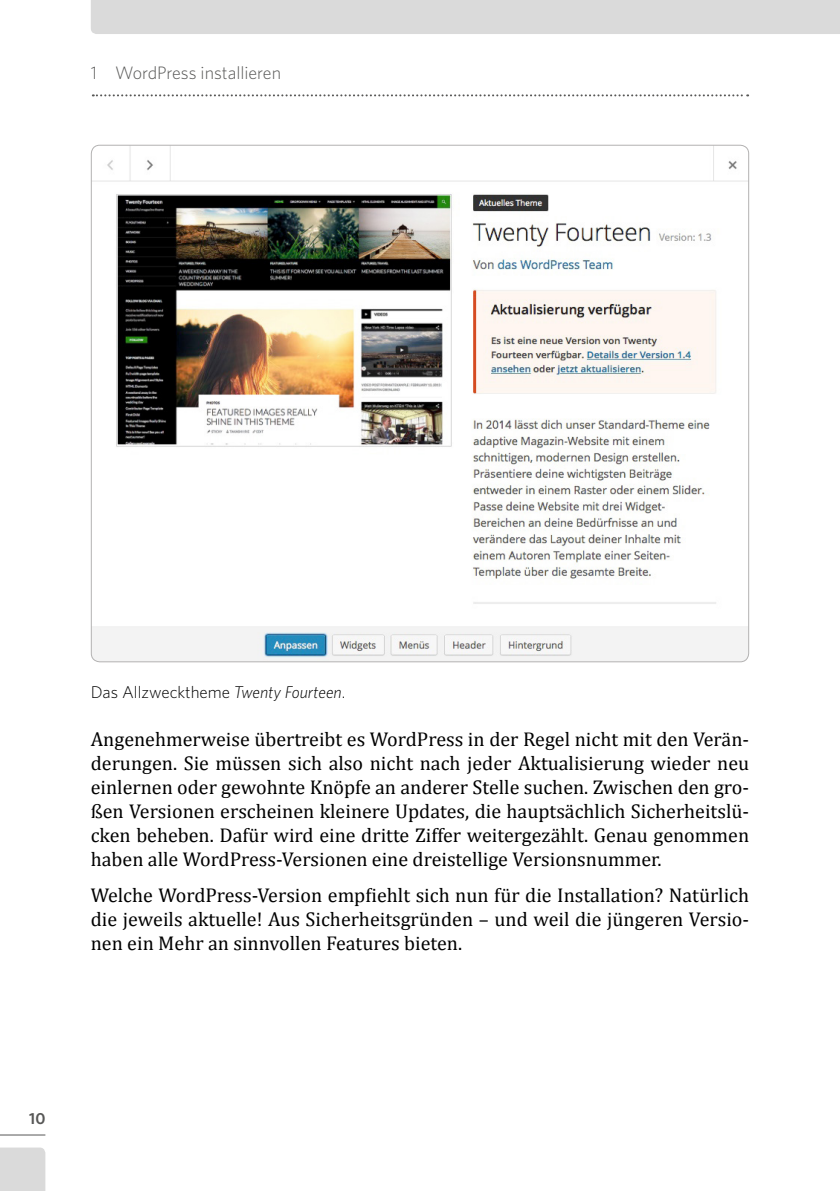
<style>
.page{position:relative;width:840px;height:1191px;background:#fff}
.page>*{position:absolute;margin:0;border:0;box-sizing:border-box;transform-origin:0 0}
.t1{font:20px/24px "Cambria";color:#000;text-align:justify}
.Kolumne{font:300 18px "Whitney";color:#575756}
.Bildunterschrift{font:300 17px "Whitney";color:#000}
.Seitenzahl{font:600 16px "Whitney";color:#575756}
.s1{font-style:italic}
</style>
<div class="page">
<hr style="left:0;top:1134px;width:45px;height:1px;background:#575756">
<div style="left:0;top:1147px;width:45px;height:44px;background:#dadada"></div>
<svg style="left:93px;top:94px;width:654px;height:2px"></svg>
<div style="left:91px;top:0;width:748px;height:34px;background:#dadada"></div>
<img style="left:91px;top:145px;width:657px;height:517px">
<p class="Kolumne" style="left:91px;top:63px;width:192px">1 WordPress installieren</p>
<p class="Bildunterschrift" style="left:91px;top:682px;width:256px">Das Allzwecktheme <span class="s1">Twenty Fourteen</span>.</p>
<p class="t1" style="left:91px;top:727px;width:659px">Angenehmerweise übertreibt es WordPress in der Regel nicht mit den Verän&shy;derungen. Sie müssen sich also nicht nach jeder Aktualisierung wieder neu einlernen oder gewohnte Knöpfe an anderer Stelle suchen. Zwischen den gro&shy;ßen Versionen erscheinen kleinere Updates, die hauptsächlich Sicherheitslü&shy;cken beheben. Dafür wird eine dritte Ziffer weitergezählt. Genau genommen haben alle WordPress-Versionen eine dreistellige Versionsnummer.</p>
<p class="t1" style="left:91px;top:883px;width:659px">Welche WordPress-Version empfiehlt sich nun für die Installation? Natürlich die jeweils aktuelle! Aus Sicherheitsgründen – und weil die jüngeren Versio&shy;nen ein Mehr an sinnvollen Features bieten.</p>
<p class="Seitenzahl" style="left:29px;top:1108px;width:18px">10</p>
</div>
